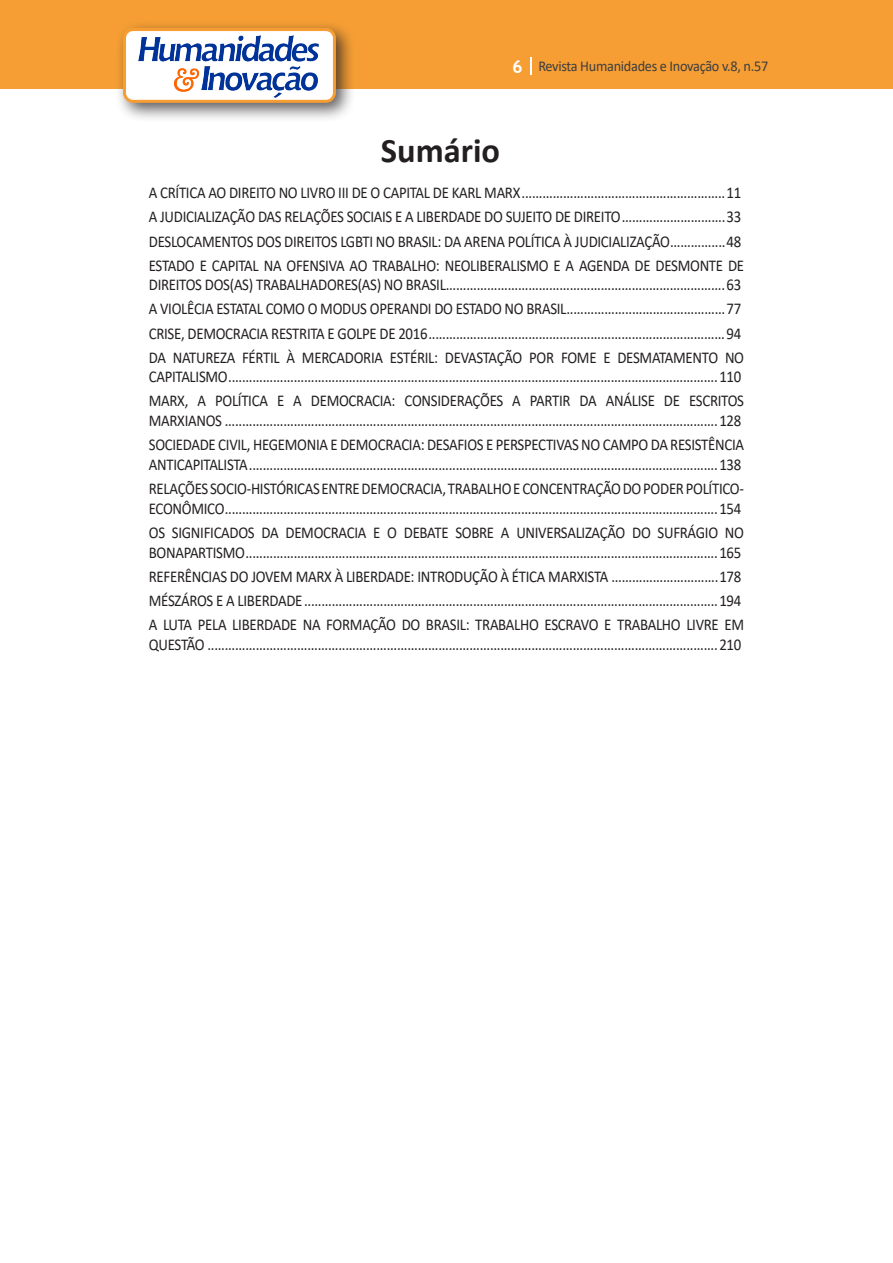
<style>
.page{position:relative;width:893px;height:1263px;background:#fff}
.page>*{position:absolute;margin:0;border:0;box-sizing:border-box;transform-origin:0 0}
.t1{font:700 34.5px "Calibri";color:#231f20}
.texto{font:16.5px/19.8px "Calibri";letter-spacing:-.02em;color:#231f20;scale:.9 1}
.t2{font:15px "Calibri";letter-spacing:-.02em;color:#3e3e3f;scale:.95 1}
.s1{font-family:"Trebuchet MS";font-weight:700;font-size:18px;color:#fff}
</style>
<div class="page">
<div style="left:0;top:0;width:893px;height:88px;background:#f69e34"></div>
<svg style="left:530px;top:57px;width:2px;height:18px"></svg>
<div style="left:115px;top:20px;width:241px;height:103px;background:#231f20;opacity:.75"></div>
<div style="left:125px;top:30px;width:209px;height:71px;background:#fff;border-radius:9px"></div>
<img style="left:138px;top:35px;width:181px;height:62px">
<div style="left:123px;top:28px;width:213px;height:75px;border:3px solid #f69e34;border-radius:9px"></div>
<p class="t2" style="left:512px;top:56px;width:271px"><span class="s1">6</span> Revista Humanidades e Inovação v.8, n.57</p>
<p class="t1" style="left:381px;top:126px;width:121px">Sumário</p>
<p class="texto" style="left:149px;top:183px;width:660px">A CRÍTICA AO DIREITO NO LIVRO III DE O CAPITAL DE KARL MARX...........................................................11</p>
<p class="texto" style="left:149px;top:207px;width:660px">A JUDICIALIZAÇÃO DAS RELAÇÕES SOCIAIS E A LIBERDADE DO SUJEITO DE DIREITO..............................33</p>
<p class="texto" style="left:149px;top:231px;width:660px">DESLOCAMENTOS DOS DIREITOS LGBTI NO BRASIL: DA ARENA POLÍTICA À JUDICIALIZAÇÃO................48</p>
<p class="texto" style="left:149px;top:255px;width:663px">ESTADO E CAPITAL NA OFENSIVA AO TRABALHO: NEOLIBERALISMO E A AGENDA DE DESMONTE DE<br>DIREITOS DOS(AS) TRABALHADORES(AS) NO BRASIL.................................................................................63</p>
<p class="texto" style="left:149px;top:299px;width:660px">A VIOLÊCIA ESTATAL COMO O MODUS OPERANDI DO ESTADO NO BRASIL..............................................77</p>
<p class="texto" style="left:149px;top:323px;width:660px">CRISE, DEMOCRACIA RESTRITA E GOLPE DE 2016......................................................................................94</p>
<p class="texto" style="left:149px;top:347px;width:663px">DA NATUREZA FÉRTIL À MERCADORIA ESTÉRIL: DEVASTAÇÃO POR FOME E DESMATAMENTO NO<br>CAPITALISMO..............................................................................................................................................110</p>
<p class="texto" style="left:149px;top:391px;width:663px">MARX, A POLÍTICA E A DEMOCRACIA: CONSIDERAÇÕES A PARTIR DA ANÁLISE DE ESCRITOS<br>MARXIANOS ...............................................................................................................................................128</p>
<p class="texto" style="left:149px;top:434px;width:663px">SOCIEDADE CIVIL, HEGEMONIA E DEMOCRACIA: DESAFIOS E PERSPECTIVAS NO CAMPO DA RESISTÊNCIA<br>ANTICAPITALISTA........................................................................................................................................138</p>
<p class="texto" style="left:149px;top:478px;width:663px">RELAÇÕES SOCIO-HISTÓRICAS ENTRE DEMOCRACIA, TRABALHO E CONCENTRAÇÃO DO PODER POLÍTICO-<br>ECONÔMICO...............................................................................................................................................154</p>
<p class="texto" style="left:149px;top:522px;width:663px">OS SIGNIFICADOS DA DEMOCRACIA E O DEBATE SOBRE A UNIVERSALIZAÇÃO DO SUFRÁGIO NO<br>BONAPARTISMO.........................................................................................................................................165</p>
<p class="texto" style="left:149px;top:566px;width:660px">REFERÊNCIAS DO JOVEM MARX À LIBERDADE: INTRODUÇÃO À ÉTICA MARXISTA ...............................178</p>
<p class="texto" style="left:149px;top:590px;width:660px">MÉSZÁROS E A LIBERDADE........................................................................................................................194</p>
<p class="texto" style="left:149px;top:614px;width:663px">A LUTA PELA LIBERDADE NA FORMAÇÃO DO BRASIL: TRABALHO ESCRAVO E TRABALHO LIVRE EM<br>QUESTÃO ....................................................................................................................................................210</p>
</div>
